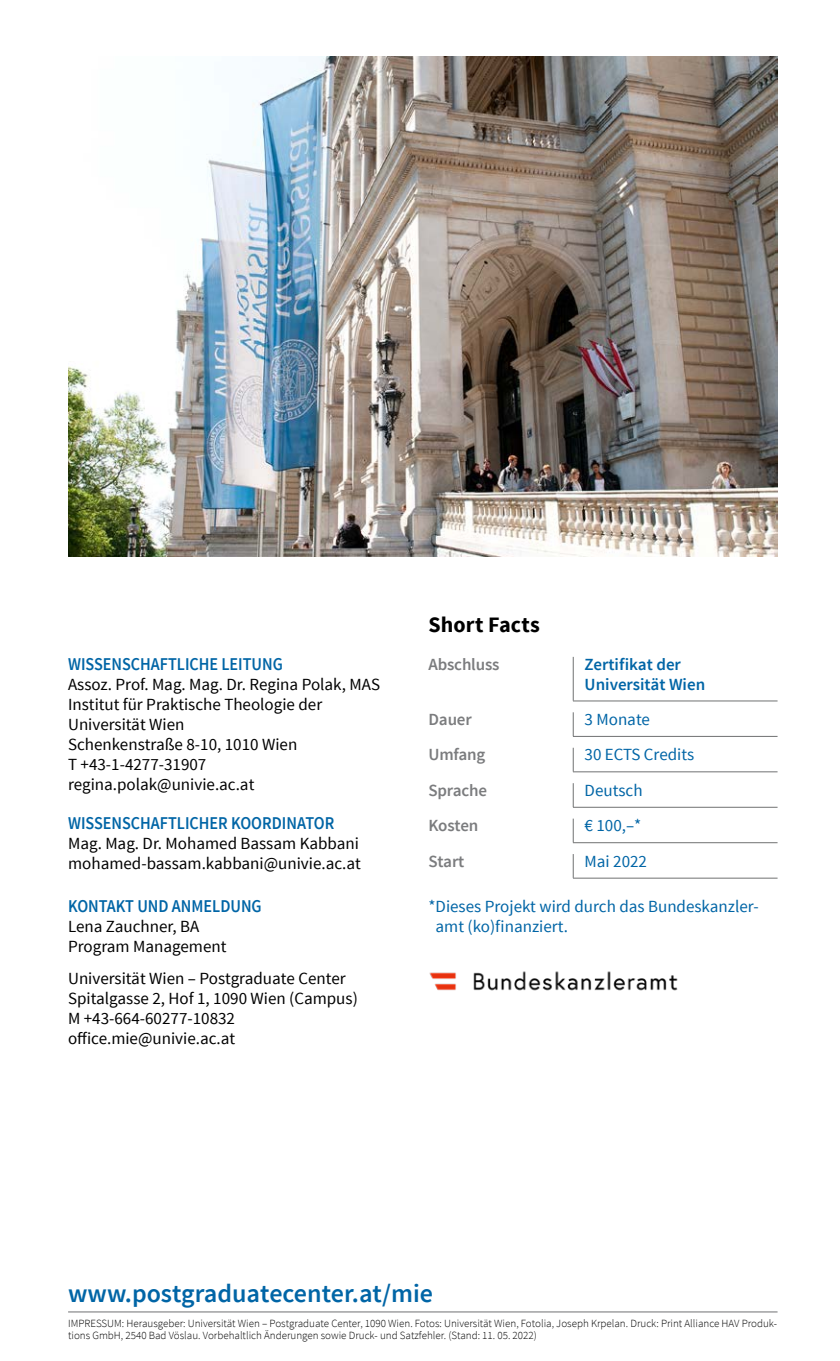
<style>
.page{position:relative;width:840px;height:1361px;background:#fff}
.page>*{position:absolute;margin:0;border:0;box-sizing:border-box;transform-origin:0 0}
.t1{font:600 26px "Source Sans Pro";color:#0065a6}
.t2{font:700 22px "Source Sans Pro";letter-spacing:.005em;color:#000}
.t3{font:600 18px "Source Sans Pro";color:#0065a6;scale:.9 1}
.t4{font:17px/20px "Source Sans Pro";color:#000}
.t5{font:17px/20px "Source Sans Pro";color:#0065a6}
.t6{font:600 17px "Source Sans Pro";letter-spacing:-.01em;color:#7b7c7e}
.t7{font:600 17px/20px "Source Sans Pro";color:#0065a6}
.t8{font:300 11px/12px "Source Sans Pro";color:#000}
</style>
<div class="page">
<hr style="left:572px;top:657px;width:1px;height:43px;background:#707172">
<hr style="left:572px;top:700px;width:205px;height:1px;background:#707172">
<svg style="left:572px;top:712px;width:1px;height:24px"></svg>
<hr style="left:572px;top:736px;width:205px;height:1px;background:#707172">
<svg style="left:572px;top:748px;width:1px;height:23px"></svg>
<hr style="left:572px;top:771px;width:205px;height:1px;background:#707172">
<svg style="left:572px;top:783px;width:1px;height:24px"></svg>
<hr style="left:572px;top:807px;width:205px;height:1px;background:#707172">
<svg style="left:572px;top:818px;width:1px;height:24px"></svg>
<hr style="left:572px;top:842px;width:205px;height:1px;background:#707172">
<svg style="left:572px;top:854px;width:1px;height:24px"></svg>
<hr style="left:572px;top:878px;width:205px;height:1px;background:#707172">
<img style="left:429px;top:971px;width:249px;height:20px">
<hr style="left:68px;top:1311px;width:709px;height:1px;background:#707172">
<img style="left:68px;top:57px;width:709px;height:500px">
<p class="t3" style="left:68px;top:653px;width:240px">WISSENSCHAFTLICHE LEITUNG</p>
<p class="t4" style="left:68px;top:675px;width:313px">Assoz. Prof. Mag. Mag. Dr. Regina Polak, MAS<br>Institut für Praktische Theologie der<br>Universität Wien<br>Schenkenstraße 8-10, 1010 Wien<br>T +43-1-4277-31907 regina.polak@univie.ac.at</p>
<p class="t3" style="left:68px;top:812px;width:297px">WISSENSCHAFTLICHER KOORDINATOR</p>
<p class="t4" style="left:68px;top:834px;width:294px">Mag. Mag. Dr. Mohamed Bassam Kabbani mohamed-bassam.kabbani@univie.ac.at</p>
<p class="t3" style="left:68px;top:895px;width:216px">KONTAKT UND ANMELDUNG</p>
<p class="t4" style="left:68px;top:917px;width:160px">Lena Zauchner, BA<br>Program Management</p>
<p class="t4" style="left:68px;top:969px;width:291px">Universität Wien – Postgraduate Center<br>Spitalgasse 2, Hof 1, 1090 Wien (Campus)<br>M +43-664-60277-10832 office.mie@univie.ac.at</p>
<p class="t2" style="left:428px;top:610px;width:113px">Short Facts</p>
<p class="t6" style="left:428px;top:653px;width:72px">Abschluss</p>
<p class="t7" style="left:584px;top:654px;width:122px">Zertifikat der<br>Universität Wien</p>
<p class="t6" style="left:428px;top:708px;width:45px">Dauer</p>
<p class="t5" style="left:584px;top:710px;width:67px">3 Monate</p>
<p class="t6" style="left:428px;top:744px;width:58px">Umfang</p>
<p class="t5" style="left:584px;top:745px;width:111px">30 ECTS Credits</p>
<p class="t6" style="left:428px;top:779px;width:60px">Sprache</p>
<p class="t5" style="left:584px;top:780px;width:59px">Deutsch</p>
<p class="t6" style="left:428px;top:815px;width:51px">Kosten</p>
<p class="t5" style="left:584px;top:816px;width:58px">€ 100,–*</p>
<p class="t6" style="left:428px;top:850px;width:37px">Start</p>
<p class="t5" style="left:584px;top:851px;width:64px">Mai 2022</p>
<p class="t5" style="left:435px;top:896px;width:324px;text-indent:-7px">*Dieses Projekt wird durch das Bundeskanzler&shy;amt (ko)finanziert.</p>
<h1 class="t1" style="left:68px;top:1277px;width:366px">www.postgraduatecenter.at/mie</h1>
<p class="t8" style="left:68px;top:1317px;width:710px">IMPRESSUM: Herausgeber: Universität Wien – Postgraduate Center, 1090 Wien. Fotos: Universität Wien, Fotolia, Joseph Krpelan. Druck: Print Alliance HAV Produk&shy;tions GmbH, 2540 Bad Vöslau. Vorbehaltlich Änderungen sowie Druck- und Satzfehler. (Stand: 11. 05. 2022)</p>
</div>
